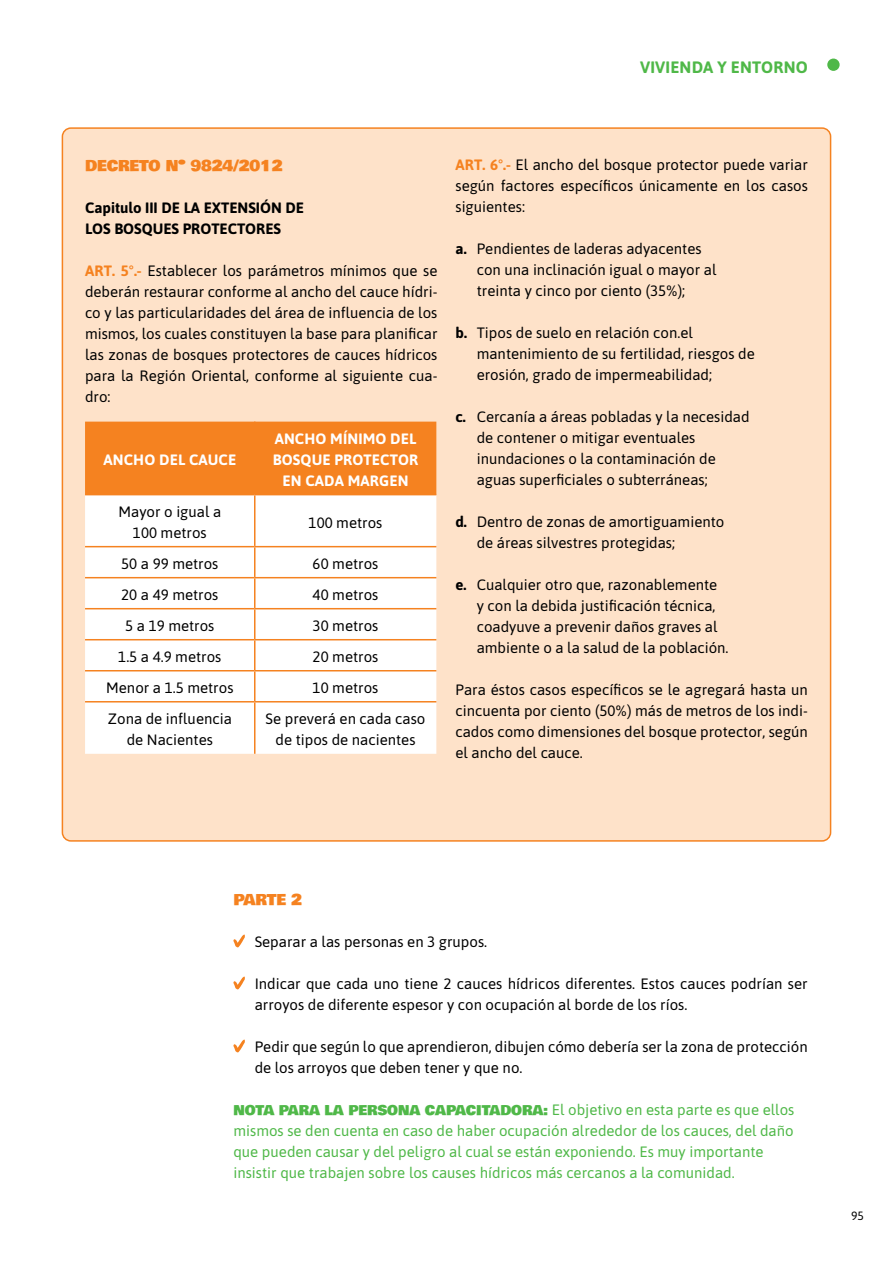
<style>
.page{position:relative;width:893px;height:1263px;background:#fff}
.page>*{position:absolute;margin:0;border:0;box-sizing:border-box;transform-origin:0 0}
.t1{font:700 16.5px "Asap";letter-spacing:.01em;color:#4fb848}
.t2{font:15px/21px "Asap";color:#000}
.t3{font:15px/21px "Asap";color:#4fb848}
.t4{font:700 15px/21px "Asap";letter-spacing:.01em;color:#fff;text-align:center}
.t5{font:700 15px/21px "Asap";color:#000}
.t6{font:15px "Bowlby One";color:#f58220}
.t7{font:12px "Asap";color:#000}
.s1{font-weight:700;color:#f58220}
.s2{font-weight:700}
.s3{font-family:"Bowlby One";font-size:13.5px}
</style>
<div class="page">
<div style="left:827px;top:59px;width:13px;height:12px;background:#4fb848;border-radius:50%"></div>
<div style="left:62px;top:128px;width:769px;height:713px;background:#fee2c9;border-radius:9px"></div>
<svg style="left:233px;top:934px;width:12px;height:13px"></svg>
<svg style="left:233px;top:976px;width:12px;height:13px"></svg>
<svg style="left:233px;top:1039px;width:12px;height:13px"></svg>
<div style="left:85px;top:422px;width:351px;height:72px;background:#f58220"></div>
<div style="left:85px;top:495px;width:351px;height:259px;background:#fff"></div>
<hr style="left:254px;top:422px;width:1px;height:72px;background:#f58220">
<hr style="left:85px;top:494px;width:170px;height:1px;background:#f58220">
<hr style="left:255px;top:494px;width:181px;height:1px;background:#f58220">
<hr style="left:254px;top:495px;width:1px;height:51px;background:#f58220">
<hr style="left:85px;top:546px;width:170px;height:1px;background:#f58220">
<hr style="left:255px;top:546px;width:181px;height:1px;background:#f58220">
<hr style="left:254px;top:547px;width:1px;height:30px;background:#f58220">
<hr style="left:85px;top:577px;width:170px;height:1px;background:#f58220">
<hr style="left:255px;top:577px;width:181px;height:1px;background:#f58220">
<hr style="left:254px;top:578px;width:1px;height:30px;background:#f58220">
<hr style="left:85px;top:608px;width:170px;height:1px;background:#f58220">
<hr style="left:255px;top:608px;width:181px;height:1px;background:#f58220">
<hr style="left:254px;top:609px;width:1px;height:30px;background:#f58220">
<hr style="left:85px;top:639px;width:170px;height:1px;background:#f58220">
<hr style="left:255px;top:639px;width:181px;height:1px;background:#f58220">
<hr style="left:254px;top:640px;width:1px;height:30px;background:#f58220">
<hr style="left:85px;top:670px;width:170px;height:1px;background:#f58220">
<hr style="left:255px;top:670px;width:181px;height:1px;background:#f58220">
<hr style="left:254px;top:671px;width:1px;height:30px;background:#f58220">
<hr style="left:85px;top:701px;width:170px;height:1px;background:#f58220">
<hr style="left:255px;top:701px;width:181px;height:1px;background:#f58220">
<hr style="left:254px;top:702px;width:1px;height:52px;background:#f58220">
<p class="t1" style="left:640px;top:55px;width:169px">VIVIENDA Y ENTORNO</p>
<p class="t6" style="left:85px;top:155px;width:199px">DECRETO Nº 9824/2012</p>
<p class="t5" style="left:85px;top:197px;width:220px">Capitulo III DE LA EXTENSIÓN DE<br>LOS BOSQUES PROTECTORES</p>
<p class="t2" style="left:85px;top:260px;width:354px;text-align:justify"><span class="s1">ART. 5°.-</span> Establecer los parámetros mínimos que se deberán restaurar conforme al ancho del cauce hídri&shy;co y las particularidades del área de influencia de los mismos, los cuales constituyen la base para planificar las zonas de bosques protectores de cauces hídricos para la Región Oriental, conforme al siguiente cua&shy;dro:</p>
<p class="t4" style="left:104px;top:449px;width:134px">ANCHO DEL CAUCE</p>
<p class="t4" style="left:273px;top:428px;width:147px">ANCHO MÍNIMO DEL<br>BOSQUE PROTECTOR<br>EN CADA MARGEN</p>
<p class="t2" style="left:119px;top:501px;width:104px;text-align:center">Mayor o igual a<br>100 metros</p>
<p class="t2" style="left:309px;top:511px;width:75px">100 metros</p>
<p class="t2" style="left:121px;top:553px;width:99px">50 a 99 metros</p>
<p class="t2" style="left:313px;top:553px;width:67px">60 metros</p>
<p class="t2" style="left:121px;top:584px;width:99px">20 a 49 metros</p>
<p class="t2" style="left:313px;top:584px;width:67px">40 metros</p>
<p class="t2" style="left:125px;top:615px;width:91px">5 a 19 metros</p>
<p class="t2" style="left:313px;top:615px;width:67px">30 metros</p>
<p class="t2" style="left:118px;top:646px;width:105px">1.5 a 4.9 metros</p>
<p class="t2" style="left:313px;top:646px;width:67px">20 metros</p>
<p class="t2" style="left:106px;top:677px;width:129px">Menor a 1.5 metros</p>
<p class="t2" style="left:313px;top:677px;width:67px">10 metros</p>
<p class="t2" style="left:108px;top:708px;width:125px;text-align:center">Zona de influencia de Nacientes</p>
<p class="t2" style="left:266px;top:708px;width:161px;text-align:center">Se preverá en cada caso de tipos de nacientes</p>
<p class="t2" style="left:455px;top:153px;width:354px;text-align:justify"><span class="s1">ART. 6°.-</span> El ancho del bosque protector puede variar según factores específicos únicamente en los casos siguientes:</p>
<p class="t2" style="left:477px;top:237px;width:241px;text-indent:-21px"><span class="s2">a.</span> Pendientes de laderas adyacentes con una inclinación igual o mayor al treinta y cinco por ciento (35%);</p>
<p class="t2" style="left:477px;top:321px;width:280px;text-indent:-21px"><span class="s2">b.</span> Tipos de suelo en relación con.el mantenimiento de su fertilidad, riesgos de erosión, grado de impermeabilidad;</p>
<p class="t2" style="left:477px;top:405px;width:274px;text-indent:-21px"><span class="s2">c.</span> Cercanía a áreas pobladas y la necesidad de contener o mitigar eventuales inundaciones o la contaminación de aguas superficiales o subterráneas;</p>
<p class="t2" style="left:477px;top:510px;width:249px;text-indent:-21px"><span class="s2">d.</span> Dentro de zonas de amortiguamiento de áreas silvestres protegidas;</p>
<p class="t2" style="left:477px;top:573px;width:253px;text-indent:-21px"><span class="s2">e.</span> Cualquier otro que, razonablemente<br>y con la debida justificación técnica, coadyuve a prevenir daños graves al ambiente o a la salud de la población.</p>
<p class="t2" style="left:455px;top:678px;width:354px;text-align:justify">Para éstos casos específicos se le agregará hasta un cincuenta por ciento (50%) más de metros de los indi&shy;cados como dimensiones del bosque protector, según el ancho del cauce.</p>
<p class="t6" style="left:233px;top:889px;width:70px">PARTE 2</p>
<p class="t2" style="left:255px;top:931px;width:234px">Separar a las personas en 3 grupos.</p>
<p class="t2" style="left:255px;top:973px;width:554px">Indicar que cada uno tiene 2 cauces hídricos diferentes. Estos cauces podrían ser arroyos de diferente espesor y con ocupación al borde de los ríos.</p>
<p class="t2" style="left:255px;top:1036px;width:554px">Pedir que según lo que aprendieron, dibujen cómo debería ser la zona de protección de los arroyos que deben tener y que no.</p>
<p class="t3" style="left:233px;top:1099px;width:562px"><span class="s3">NOTA PARA LA PERSONA CAPACITADORA:</span> El objetivo en esta parte es que ellos mismos se den cuenta en caso de haber ocupación alrededor de los cauces, del daño que pueden causar y del peligro al cual se están exponiendo. Es muy importante insistir que trabajen sobre los causes hídricos más cercanos a la comunidad.</p>
<p class="t7" style="left:851px;top:1208px;width:14px">95</p>
</div>
